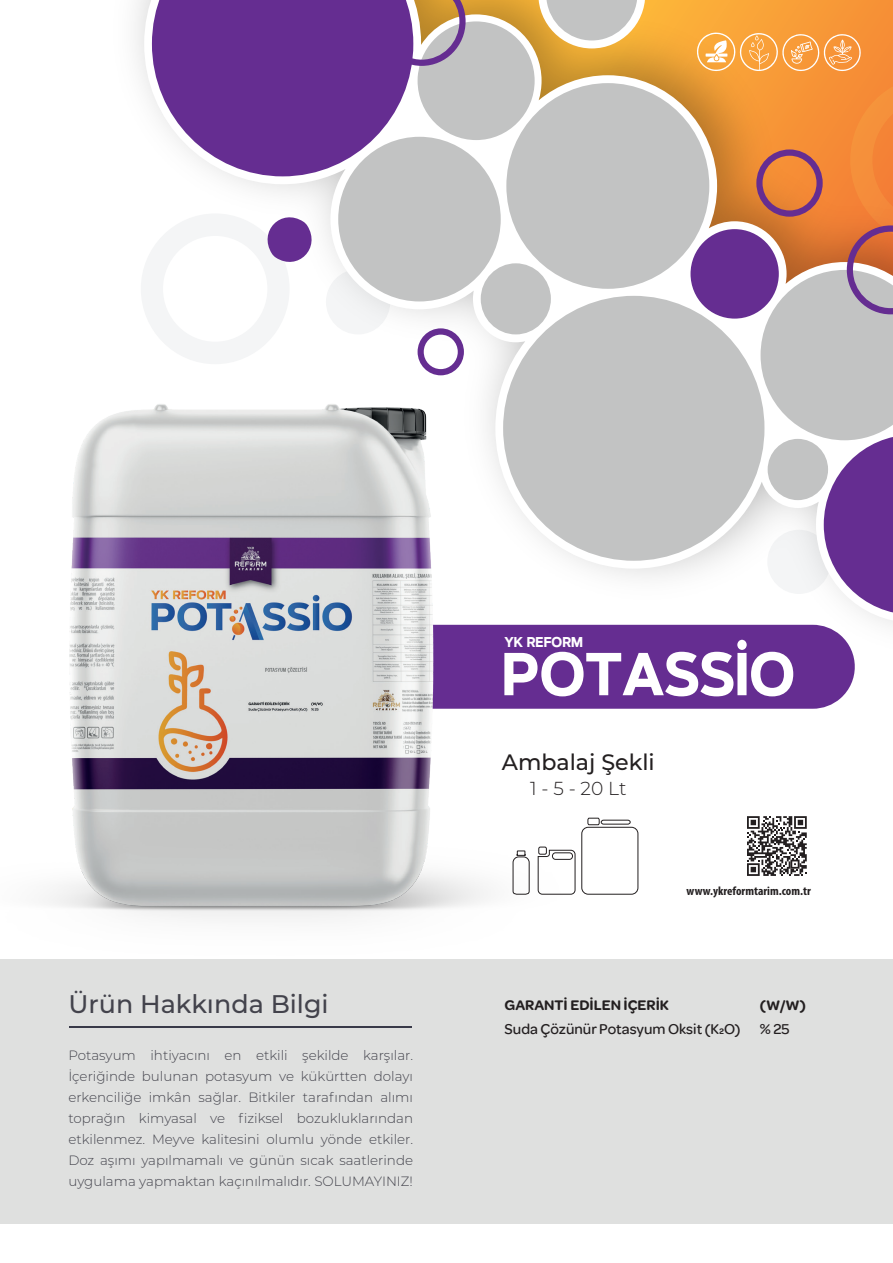
<style>
.page{position:relative;width:893px;height:1263px;background:#fff}
.page>*{position:absolute;margin:0;border:0;box-sizing:border-box;transform-origin:0 0}
.t1{font:700 60.45px "Artegra Sans";color:#fff;scale:.92 1}
.t2{font:500 25.5px "Montserrat";color:#43434c}
.t3{font:500 22.35px "Montserrat";color:#231f20}
.t4{font:300 18.75px "Montserrat";color:#231f20}
.t5{font:500 15px "Omnes";color:#231f20}
.t6{font:600 15px "Omnes";color:#231f20}
.t7{font:700 14.25px "Artegra Sans";color:#fff;scale:.92 1}
.t8{font:300 13.5px/21px "Montserrat";color:#43434c;text-align:justify}
.t9{font:700 condensed 12.3px "Myriad Pro";color:#231f20;scale:1.04 1}
</style>
<div class="page">
<svg style="left:144px;top:0;width:749px;height:622px"></svg>
<svg style="left:152px;top:0;width:261px;height:176px;background:#77479e"></svg>
<svg style="left:338px;top:137px;width:555px;height:424px;background:#cacbcc"></svg>
<svg style="left:824px;top:435px;width:69px;height:180px"></svg>
<svg style="left:418px;top:0;width:291px;height:289px;background:#cec4b3"></svg>
<svg style="left:142px;top:207px;width:179px;height:70px"></svg>
<svg style="left:378px;top:0;width:88px;height:66px;background:#9f7995"></svg>
<div style="left:0;top:959px;width:893px;height:264px;background:#dfe0df"></div>
<div style="left:620px;top:625px;width:235px;height:84px;background:#652d91"></div>
<img style="left:47px;top:277px;width:573px;height:642px">
<svg style="left:747px;top:816px;width:60px;height:60px"></svg>
<svg style="left:512px;top:850px;width:18px;height:45px"></svg>
<svg style="left:537px;top:817px;width:102px;height:78px"></svg>
<svg style="left:696px;top:32px;width:197px;height:282px;background:#d68a5c"></svg>
<hr style="left:70px;top:1027px;width:342px;height:1px;background:#393a49">
<h2 class="t2" style="left:68px;top:986px;width:262px">Ürün Hakkında Bilgi</h2>
<p class="t8" style="left:68px;top:1044px;width:346px">Potasyum ihtiyacını en etkili şekilde karşılar.<br>İçeriğinde bulunan potasyum ve kükürtten dolayı erkenciliğe imkân sağlar. Bitkiler tarafından alımı toprağın kimyasal ve fiziksel bozukluklarından etkilenmez. Meyve kalitesini olumlu yönde etkiler.<br>Doz aşımı yapılmamalı ve günün sıcak saatlerinde uygulama yapmaktan kaçınılmalıdır. SOLUMAYINIZ!</p>
<p class="t7" style="left:504px;top:631px;width:87px">YK REFORM</p>
<h1 class="t1" style="left:502px;top:629px;width:320px">POTASSİO</h1>
<h3 class="t3" style="left:502px;top:746px;width:155px">Ambalaj Şekli</h3>
<h3 class="t4" style="left:530px;top:775px;width:98px">1 - 5 - 20 Lt</h3>
<p class="t9" style="left:686px;top:883px;width:121px">www.ykreformtarim.com.tr</p>
<p class="t6" style="left:505px;top:995px;width:166px">GARANTİ EDİLEN İÇERİK</p>
<p class="t5" style="left:505px;top:1018px;width:237px">Suda Çözünür Potasyum Oksit (K2O)</p>
<p class="t6" style="left:760px;top:995px;width:47px">(W/W)</p>
<p class="t5" style="left:760px;top:1018px;width:31px">% 25</p>
</div>
